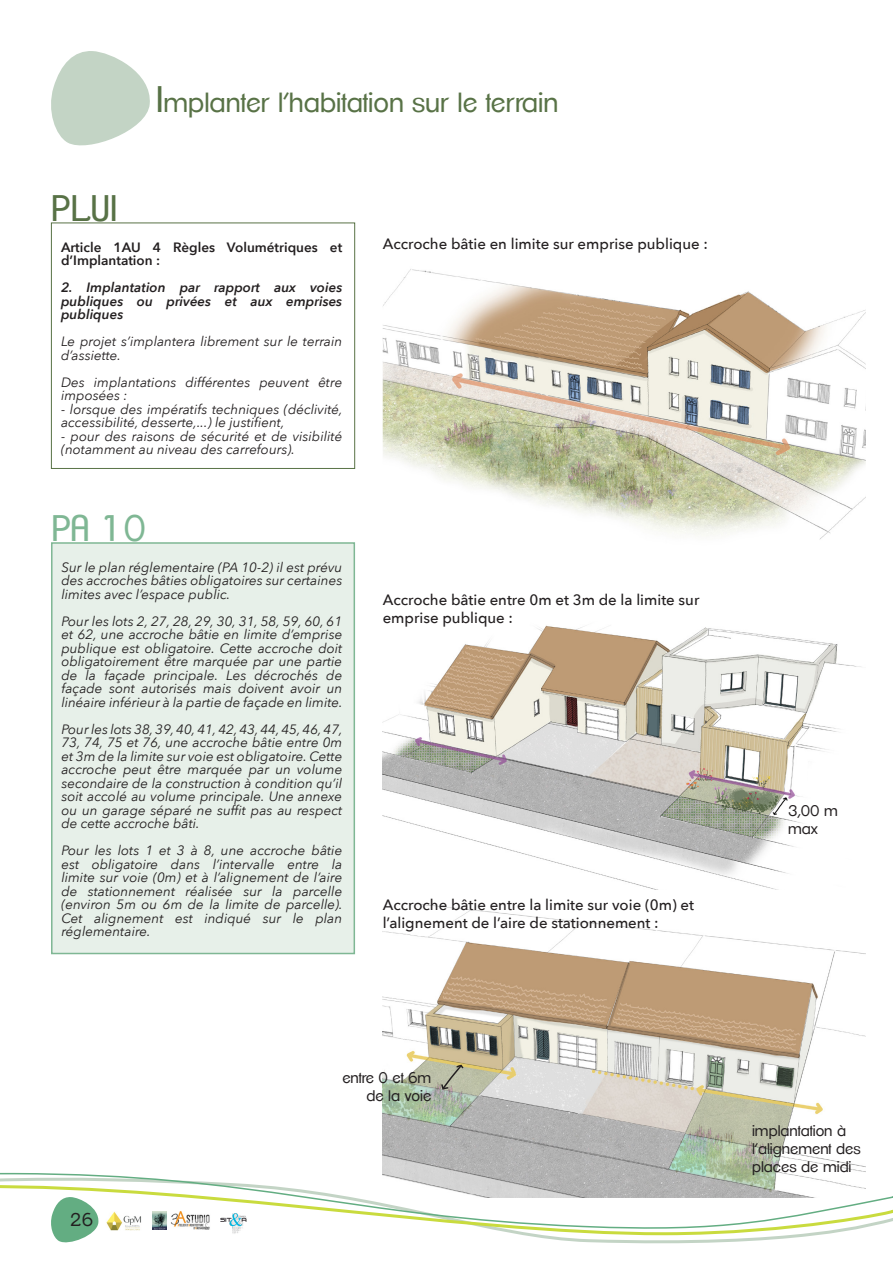
<style>
.page{position:relative;width:893px;height:1263px;background:#fff}
.page>*{position:absolute;margin:0;border:0;box-sizing:border-box;transform-origin:0 0}
.t1{font:36px "Clemente P Dag";color:#587246}
.t2{font:36px "Clemente P Dag";color:#7fb794}
.t3{font:27px "Clemente P Dag";color:#587246}
.t4{font:18px "Clemente P Dag";color:#231f20}
.t5{font:500 15px/18px "Avenir Next";color:#231f20}
.t6{font:15px/18px "Clemente P Dag";color:#231f20;text-align:right}
.t7{font:italic 13.5px/13.5px "Avenir Next";color:#231f20}
.t8{font:italic 600 13.5px/13.5px "Avenir Next";color:#231f20;text-align:justify}
.t9{font:600 13.5px/13.5px "Avenir Next";color:#231f20}
.s1{font-size:36px}
</style>
<div class="page">
<svg style="left:55px;top:1104px;width:744px;height:140px"></svg>
<svg style="left:52px;top:1232px;width:786px;height:5px"></svg>
<svg style="left:0;top:1172px;width:893px;height:60px"></svg>
<img style="left:383px;top:625px;width:478px;height:264px">
<div style="left:51px;top:223px;width:304px;height:246px;border:1px solid #587246"></div>
<svg style="left:51px;top:51px;width:99px;height:95px"></svg>
<div style="left:51px;top:542px;width:304px;height:412px;background:#e7f0e9;border:2px solid #7fb794"></div>
<img style="left:383px;top:269px;width:483px;height:271px">
<img style="left:383px;top:903px;width:483px;height:294px">
<svg style="left:440px;top:1064px;width:24px;height:26px"></svg>
<p class="t1" style="left:51px;top:187px;width:68px">PLUI</p>
<p class="t3" style="left:156px;top:86px;width:404px"><span class="s1">I</span>mplanter l’habitation sur le terrain</p>
<p class="t9" style="left:61px;top:240px;width:283px">Article 1AU 4 Règles Volumétriques et d’Implantation :</p>
<p class="t8" style="left:61px;top:280px;width:283px">2. Implantation par rapport aux voies publiques ou privées et aux emprises publiques</p>
<p class="t7" style="left:61px;top:334px;width:283px">Le projet s’implantera librement sur le terrain d’assiette.</p>
<p class="t7" style="left:61px;top:375px;width:283px">Des implantations différentes peuvent être imposées :</p>
<p class="t7" style="left:61px;top:402px;width:283px">- lorsque des impératifs techniques (déclivité, accessibilité, desserte,...) le justifient,</p>
<p class="t7" style="left:61px;top:429px;width:283px">- pour des raisons de sécurité et de visibilité (notamment au niveau des carrefours).</p>
<p class="t2" style="left:51px;top:507px;width:96px">PA 10</p>
<p class="t7" style="left:61px;top:560px;width:282px;text-align:justify">Sur le plan réglementaire (PA 10-2) il est prévu des accroches bâties obligatoires sur certaines limites avec l’espace public.</p>
<p class="t7" style="left:61px;top:614px;width:283px;text-align:justify">Pour les lots 2, 27, 28, 29, 30, 31, 58, 59, 60, 61 et 62, une accroche bâtie en limite d’emprise publique est obligatoire. Cette accroche doit obligatoirement être marquée par une partie de la façade principale. Les décrochés de façade sont autorisés mais doivent avoir un linéaire inférieur à la partie de façade en limite.</p>
<p class="t7" style="left:61px;top:722px;width:283px;text-align:justify">Pour les lots 38, 39, 40, 41, 42, 43, 44, 45, 46, 47, 73, 74, 75 et 76, une accroche bâtie entre 0m et 3m de la limite sur voie est obligatoire. Cette accroche peut être marquée par un volume secondaire de la construction à condition qu’il soit accolé au volume principale. Une annexe ou un garage séparé ne suffit pas au respect de cette accroche bâti.</p>
<p class="t7" style="left:61px;top:843px;width:283px;text-align:justify">Pour les lots 1 et 3 à 8, une accroche bâtie est obligatoire dans l’intervalle entre la limite sur voie (0m) et à l’alignement de l’aire de stationnement réalisée sur la parcelle (environ 5m ou 6m de la limite de parcelle).<br>Cet alignement est indiqué sur le plan réglementaire.</p>
<p class="t5" style="left:383px;top:234px;width:327px">Accroche bâtie en limite sur emprise publique :</p>
<p class="t5" style="left:383px;top:591px;width:318px">Accroche bâtie entre 0m et 3m de la limite sur emprise publique :</p>
<p class="t5" style="left:383px;top:895px;width:313px">Accroche bâtie entre la limite sur voie (0m) et l’alignement de l’aire de stationnement :</p>
<p class="t6" style="left:788px;top:802px;width:51px">3,00 m</p>
<p class="t6" style="left:788px;top:820px;width:31px">max</p>
<h3 class="t4" style="left:70px;top:1209px;width:24px">26</h3>
<p class="t6" style="left:342px;top:1069px;width:90px">entre 0 et 6m de la voie</p>
<p class="t6" style="left:752px;top:1122px;width:110px;text-align:left">implantation à l’alignement des places de midi</p>
</div>
